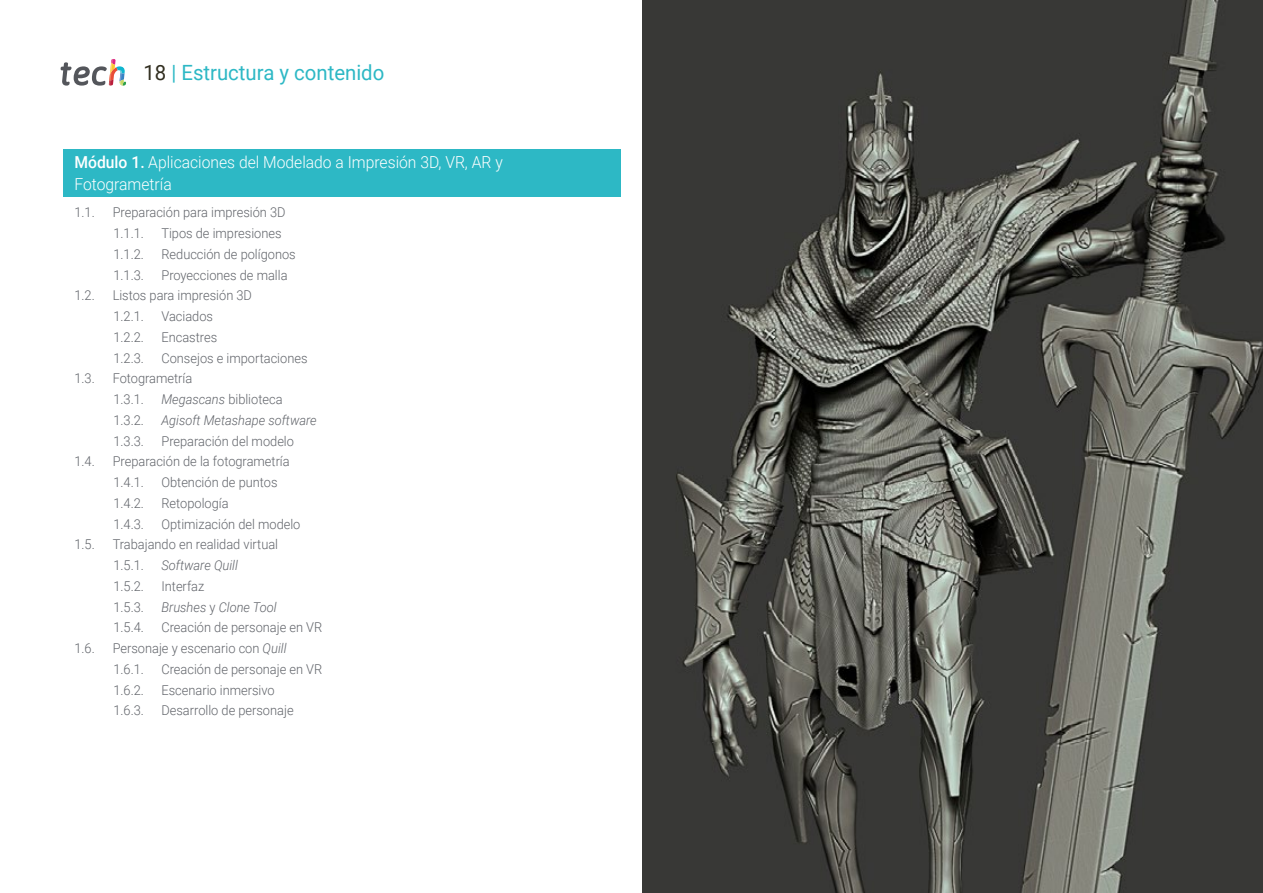
<style>
.page{position:relative;width:1263px;height:893px;background:#fff}
.page>*{position:absolute;margin:0;border:0;box-sizing:border-box;transform-origin:0 0}
.t1{font:21px "Roboto";color:#2db8c5}
.t2{font:300 16.5px/22.5px "Roboto";color:#fff;scale:.95 1}
.t3{font:300 13.5px/20.7px "Roboto";color:#61646a;scale:.95 1}
.t4{font:italic 300 13.5px "Roboto";color:#61646a;scale:.95 1}
.s1{color:#312e20}
.s2{font-weight:500}
.s3{font-style:italic}
.s4{font-style:normal}
</style>
<div class="page">
<svg style="left:61px;top:59px;width:65px;height:27px"></svg>
<div style="left:63px;top:149px;width:558px;height:47px;background:#2db8c5"></div>
<img style="left:642px;top:0;width:621px;height:893px">
<h1 class="t1" style="left:144px;top:57px;width:242px"><span class="s1">18</span> | Estructura y contenido</h1>
<p class="t2" style="left:74px;top:150px;width:452px"><span class="s2">Módulo 1.</span> Aplicaciones del Modelado a Impresión 3D, VR, AR y<br>Fotogrametría</p>
<p class="t3" style="left:74px;top:202px;width:23px">1.1.</p>
<p class="t3" style="left:113px;top:202px;width:183px">Preparación para impresión 3D<br>1.1.1.</p>
<p class="t3" style="left:161px;top:222px;width:128px">Tipos de impresiones</p>
<p class="t3" style="left:113px;top:243px;width:34px">1.1.2.</p>
<p class="t3" style="left:161px;top:243px;width:143px">Reducción de polígonos</p>
<p class="t3" style="left:113px;top:264px;width:34px">1.1.3.</p>
<p class="t3" style="left:161px;top:264px;width:134px">Proyecciones de malla</p>
<p class="t3" style="left:74px;top:285px;width:23px">1.2.</p>
<p class="t3" style="left:113px;top:285px;width:148px">Listos para impresión 3D<br>1.2.1.</p>
<p class="t3" style="left:161px;top:305px;width:56px">Vaciados</p>
<p class="t3" style="left:113px;top:326px;width:34px">1.2.2.</p>
<p class="t3" style="left:161px;top:326px;width:60px">Encastres</p>
<p class="t3" style="left:113px;top:347px;width:34px">1.2.3.</p>
<p class="t3" style="left:161px;top:347px;width:155px">Consejos e importaciones</p>
<p class="t3" style="left:74px;top:368px;width:23px">1.3.</p>
<p class="t3" style="left:113px;top:368px;width:85px">Fotogrametría<br>1.3.1.</p>
<p class="t3" style="left:161px;top:388px;width:129px"><span class="s3">Megascans</span> biblioteca</p>
<p class="t3" style="left:113px;top:409px;width:34px">1.3.2.</p>
<p class="t4" style="left:161px;top:411px;width:165px">Agisoft Metashape software</p>
<p class="t3" style="left:113px;top:430px;width:34px">1.3.3.</p>
<p class="t3" style="left:161px;top:430px;width:141px">Preparación del modelo</p>
<p class="t3" style="left:74px;top:451px;width:23px">1.4.</p>
<p class="t3" style="left:113px;top:451px;width:188px">Preparación de la fotogrametría<br>1.4.1.</p>
<p class="t3" style="left:161px;top:471px;width:124px">Obtención de puntos</p>
<p class="t3" style="left:113px;top:492px;width:34px">1.4.2.</p>
<p class="t3" style="left:161px;top:492px;width:72px">Retopología</p>
<p class="t3" style="left:113px;top:513px;width:34px">1.4.3.</p>
<p class="t3" style="left:161px;top:513px;width:148px">Optimización del modelo</p>
<p class="t3" style="left:74px;top:534px;width:23px">1.5.</p>
<p class="t3" style="left:113px;top:534px;width:176px">Trabajando en realidad virtual<br>1.5.1.</p>
<p class="t4" style="left:161px;top:556px;width:82px">Software Quill</p>
<p class="t3" style="left:113px;top:575px;width:34px">1.5.2.</p>
<p class="t3" style="left:161px;top:575px;width:47px">Interfaz</p>
<p class="t3" style="left:113px;top:596px;width:34px">1.5.3.</p>
<p class="t4" style="left:161px;top:597px;width:123px">Brushes <span class="s4">y</span> Clone Tool</p>
<p class="t3" style="left:113px;top:617px;width:34px">1.5.4.</p>
<p class="t3" style="left:161px;top:617px;width:171px">Creación de personaje en VR</p>
<p class="t3" style="left:74px;top:637px;width:23px">1.6.</p>
<p class="t3" style="left:113px;top:637px;width:184px">Personaje y escenario con <span class="s3">Quill<br></span>1.6.1.</p>
<p class="t3" style="left:161px;top:658px;width:171px">Creación de personaje en VR</p>
<p class="t3" style="left:113px;top:679px;width:34px">1.6.2.</p>
<p class="t3" style="left:161px;top:679px;width:121px">Escenario inmersivo</p>
<p class="t3" style="left:113px;top:700px;width:34px">1.6.3.</p>
<p class="t3" style="left:161px;top:700px;width:141px">Desarrollo de personaje</p>
</div>
